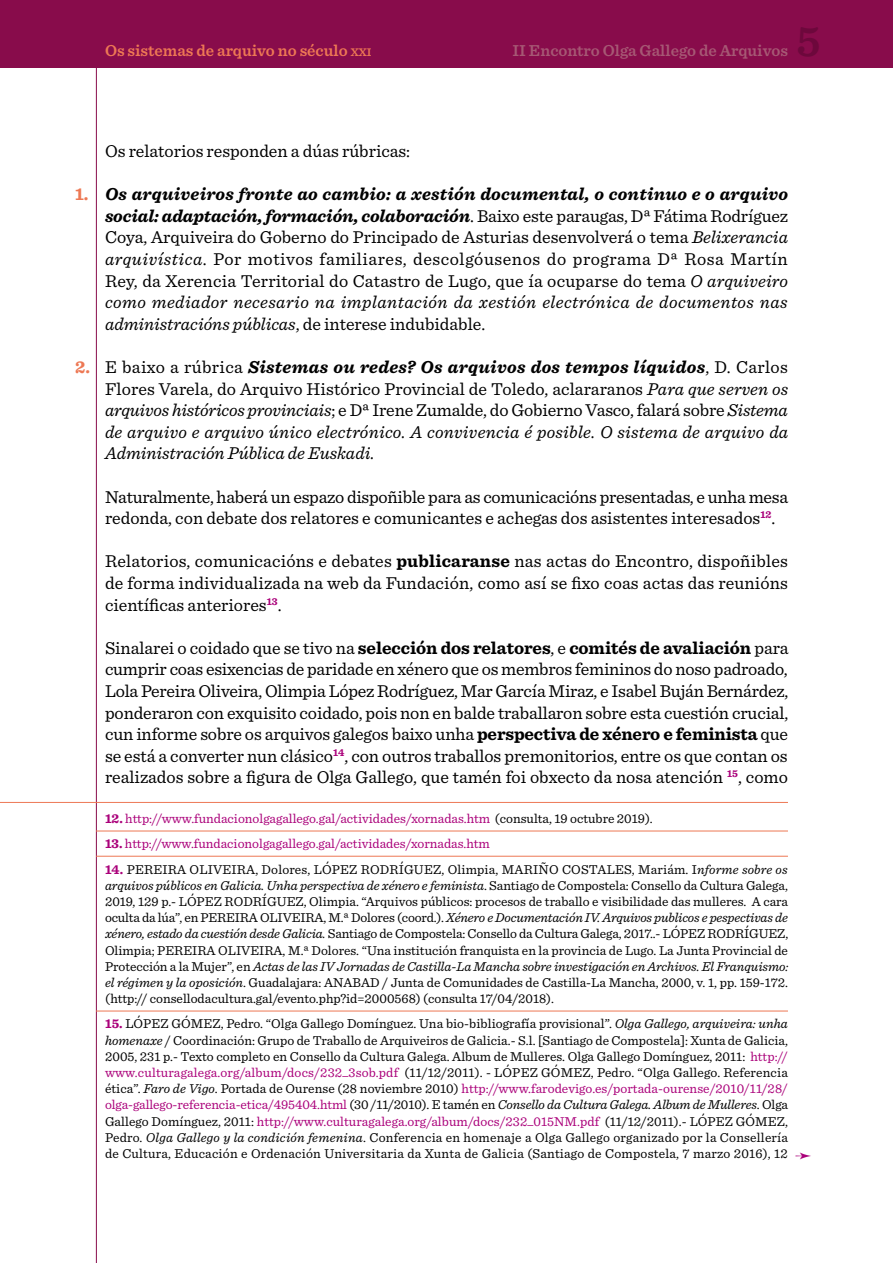
<style>
.page{position:relative;width:893px;height:1263px;background:#fff}
.page>*{position:absolute;margin:0;border:0;box-sizing:border-box;transform-origin:0 0}
.t1{font:600 45px "Sentinel";color:#6d083c}
.t2{font:18px/21.6px "Sentinel";color:#000;text-align:justify}
.t3{font:italic 18px/21.6px "Sentinel";color:#000;text-align:justify}
.t4{font:600 16.5px "Sentinel";color:#a65874}
.t5{font:600 16.5px "Sentinel";color:#ed7854}
.t6{font:13.5px/16.2px "Sentinel";letter-spacing:.005em;color:#000;text-align:justify}
.t7{font:13.5px "Sentinel";color:#aa007a}
.s1{font-size:11.55px}
.s2{font-weight:700;color:#ed7854}
.s3{font-weight:700;font-style:italic}
.s4{font-style:italic}
.s5{font-weight:700;font-style:normal;color:#ed7854}
.s6{font-style:normal}
.s7{font-weight:700}
.s8{color:#000}
.s9{font-weight:700;color:#aa007a}
.s10{color:#aa007a}
</style>
<div class="page">
<div style="left:0;top:0;width:893px;height:68px;background:#880c4b"></div>
<hr style="left:96px;top:68px;width:1px;height:1195px;background:#880c4b">
<hr style="left:0;top:802px;width:788px;height:1px;background:#ed7854">
<hr style="left:96px;top:831px;width:692px;height:1px;background:#ed7854">
<hr style="left:96px;top:856px;width:692px;height:1px;background:#ed7854">
<hr style="left:96px;top:1011px;width:692px;height:1px;background:#ed7854">
<p class="t5" style="left:105px;top:38px;width:268px">Os sistemas de arquivo no século <span class="s1">xxi</span></p>
<p class="t4" style="left:512px;top:38px;width:277px">II Encontro Olga Gallego de Arquivos</p>
<h1 class="t1" style="left:796px;top:7px;width:26px">5</h1>
<h2 class="t2" style="left:105px;top:139px;width:307px">Os relatorios responden a dúas rúbricas:</h2>
<p class="t2" style="left:105px;top:182px;width:685px;text-indent:-30px"><span class="s2">1.</span> <span class="s3">Os arquiveiros fronte ao cambio: a xestión documental, o continuo e o arquivo social: adaptación, formación, colaboración</span>. Baixo este paraugas, Dª Fátima Rodríguez Coya, Arquiveira do Goberno do Principado de Asturias desenvolverá o tema <span class="s4">Belixerancia arquivística</span>. Por motivos familiares, descolgóusenos do programa Dª Rosa Martín Rey, da Xerencia Territorial do Catastro de Lugo, que ía ocuparse do tema <span class="s4">O arquiveiro como mediador necesario na implantación da xestión electrónica de documentos nas administracións públicas</span>, de interese indubidable.</p>
<p class="t3" style="left:105px;top:355px;width:685px;text-indent:-30px"><span class="s5">2.</span> <span class="s6">E baixo a rúbrica</span> <span class="s7">Sistemas ou redes? Os arquivos dos tempos líquidos</span><span class="s6">, D. Carlos Flores Varela, do Arquivo Histórico Provincial de Toledo, aclararanos</span> Para que serven os arquivos históricos provinciais<span class="s6">; e Dª Irene Zumalde, do Gobierno Vasco, falará sobre</span> Sistema de arquivo e arquivo único electrónico. A convivencia é posible. O sistema de arquivo da Administración Pública de Euskadi.</p>
<h2 class="t2" style="left:105px;top:485px;width:685px">Naturalmente, haberá un espazo dispoñible para as comunicacións presentadas, e unha mesa redonda, con debate dos relatores e comunicantes e achegas dos asistentes interesados<sup>12</sup>.</h2>
<h2 class="t2" style="left:105px;top:549px;width:684px">Relatorios, comunicacións e debates <span class="s7">publicaranse</span> nas actas do Encontro, dispoñibles de forma individualizada na web da Fundación, como así se fixo coas actas das reunións científicas anteriores<sup>13</sup>.</h2>
<p class="t2" style="left:105px;top:636px;width:685px">Sinalarei o coidado que se tivo na <span class="s7">selección dos relatores</span>, e <span class="s7">comités de avaliación</span> para cumprir coas esixencias de paridade en xénero que os membros femininos do noso padroado, Lola Pereira Oliveira, Olimpia López Rodríguez, Mar García Miraz, e Isabel Buján Bernárdez, ponderaron con exquisito coidado, pois non en balde traballaron sobre esta cuestión crucial, cun informe sobre os arquivos galegos baixo unha <span class="s7">perspectiva de xénero e feminista</span> que se está a converter nun clásico<sup>14</sup>, con outros traballos premonitorios, entre os que contan os realizados sobre a figura de Olga Gallego, que tamén foi obxecto da nosa atención <sup>15</sup>, como</p>
<p class="t7" style="left:105px;top:808px;width:549px"><span class="s7">12.</span> http://www.fundacionolgagallego.gal/actividades/xornadas.htm <span class="s8">(consulta, 19 octubre 2019).</span></p>
<p class="t7" style="left:105px;top:834px;width:386px"><span class="s7">13.</span> http://www.fundacionolgagallego.gal/actividades/xornadas.htm</p>
<p class="t6" style="left:105px;top:860px;width:685px"><span class="s9">14.</span> PEREIRA OLIVEIRA, Dolores, LÓPEZ RODRÍGUEZ, Olimpia, MARIÑO COSTALES, Mariám. I<span class="s4">nforme sobre os arquivos públicos en Galicia. Unha perspectiva de xénero e feminista</span>. Santiago de Compostela: Consello da Cultura Galega, 2019, 129 p.- LÓPEZ RODRÍGUEZ, Olimpia. “Arquivos públicos: procesos de traballo e visibilidade das mulleres. A cara oculta da lúa”, en PEREIRA OLIVEIRA, M.ª Dolores (coord.). <span class="s4">Xénero e Documentación IV. Arquivos publicos e pespectivas de xénero, estado da cuestión desde Galicia.</span> Santiago de Compostela: Consello da Cultura Galega, 2017..- LÓPEZ RODRÍGUEZ, Olimpia; PEREIRA OLIVEIRA, M.ª Dolores. “Una institución franquista en la provincia de Lugo. La Junta Provincial de Protección a la Mujer”, en <span class="s4">Actas de las IV Jornadas de Castilla-La Mancha sobre investigación en Archivos. El Franquismo: el régimen y la oposición</span>. Guadalajara: ANABAD / Junta de Comunidades de Castilla-La Mancha, 2000, v. 1, pp. 159-172. (http:// consellodacultura.gal/evento.php?id=2000568) (consulta 17/04/2018).</p>
<p class="t6" style="left:105px;top:1015px;width:708px;text-align:left"><span class="s9">15.</span> LÓPEZ GÓMEZ, Pedro. “Olga Gallego Domínguez. Una bio-bibliografía provisional”. <span class="s4">Olga Gallego, arquiveira: unha homenaxe</span> / Coordinación: Grupo de Traballo de Arquiveiros de Galicia.- S.l. [Santiago de Compostela]: Xunta de Galicia, 2005, 231 p.- Texto completo en Consello da Cultura Galega. Album de Mulleres. Olga Gallego Domínguez, 2011: <span class="s10">http:// www.culturagalega.org/album/docs/232_3sob.pdf</span> (11/12/2011). - LÓPEZ GÓMEZ, Pedro. “Olga Gallego. Referencia ética”. <span class="s4">Faro de Vigo</span>. Portada de Ourense (28 noviembre 2010) <span class="s10">http://www.farodevigo.es/portada-ourense/2010/11/28/ olga-gallego-referencia-etica/495404.html</span> (30 /11/2010). E tamén en <span class="s4">Consello da Cultura Galega. Album de Mulleres</span>. Olga Gallego Domínguez, 2011: <span class="s10">http://www.culturagalega.org/album/docs/232_015NM.pdf</span> (11/12/2011).- LÓPEZ GÓMEZ, Pedro. <span class="s4">Olga Gallego y la condición femenina</span>. Conferencia en homenaje a Olga Gallego organizado por la Consellería<br>de Cultura, Educación e Ordenación Universitaria da Xunta de Galicia (Santiago de Compostela, 7 marzo 2016), 12 <span class="s10">➛</span></p>
</div>
